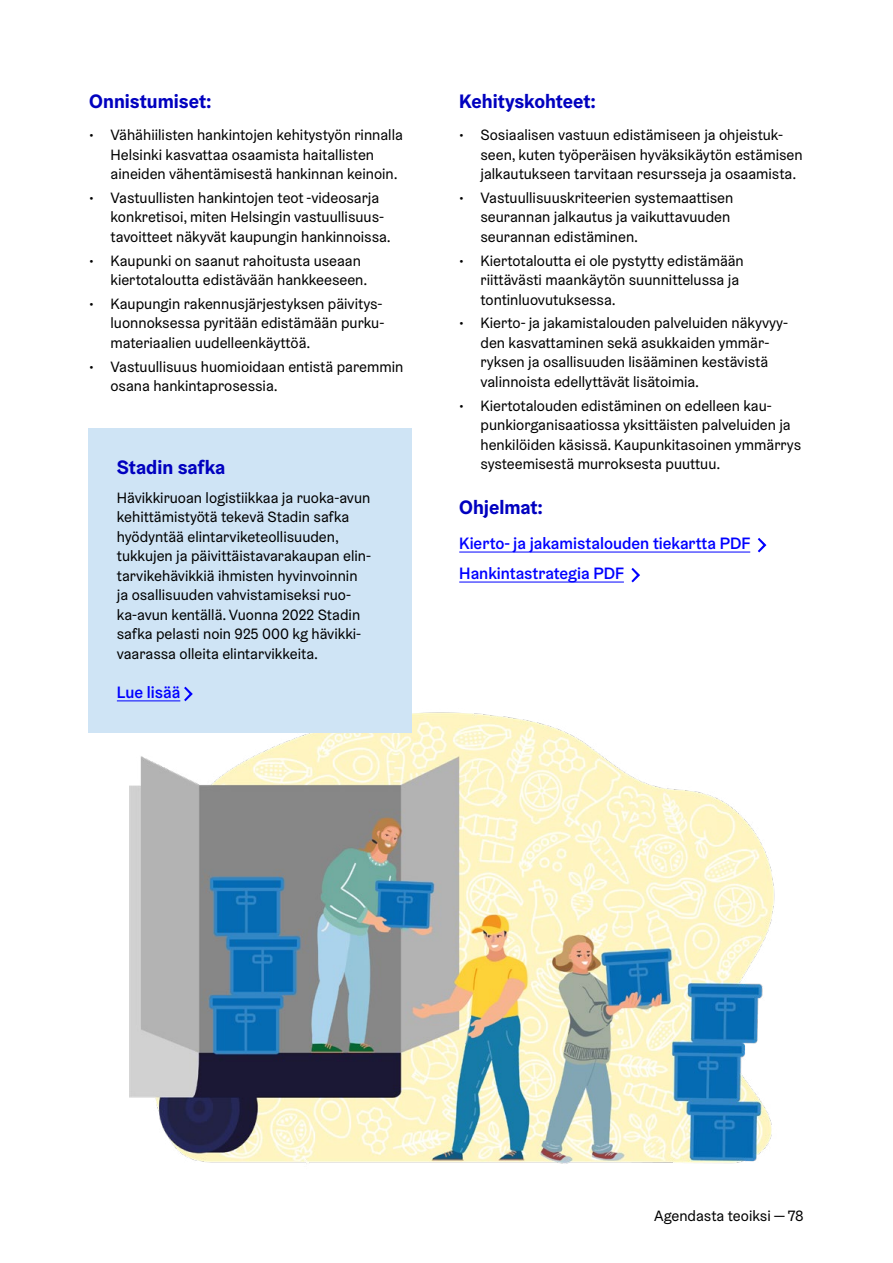
<style>
.page{position:relative;width:893px;height:1263px;background:#fff}
.page>*{position:absolute;margin:0;border:0;box-sizing:border-box;transform-origin:0 0}
.Leipis_SIs{font:700 19.5px "Helsinki Grotesk";color:#0000bf}
.Leipis_SIs-2{font:500 16.5px/30px "Helsinki Grotesk";color:#00f}
.Leipis_SIs-3{font:15px/19.5px "Helsinki Grotesk";color:#000}
</style>
<div class="page">
<img style="left:129px;top:712px;width:646px;height:452px">
<div style="left:89px;top:428px;width:323px;height:305px;background:#cfe4f5"></div>
<hr style="left:459px;top:552px;width:291px;height:1px;background:#00f">
<hr style="left:459px;top:582px;width:165px;height:1px;background:#00f">
<svg style="left:758px;top:538px;width:8px;height:14px"></svg>
<svg style="left:631px;top:568px;width:9px;height:14px"></svg>
<hr style="left:117px;top:700px;width:63px;height:1px;background:#00f">
<svg style="left:184px;top:687px;width:9px;height:14px"></svg>
<p class="Leipis_SIs" style="left:89px;top:89px;width:124px">Onnistumiset:</p>
<p class="Leipis_SIs-3" style="left:111px;top:125px;width:294px;text-indent:-21px">• Vähähiilisten hankintojen kehitystyön rinnalla<br>Helsinki kasvattaa osaamista haitallisten aineiden vähentämisestä hankinnan keinoin.</p>
<p class="Leipis_SIs-3" style="left:111px;top:188px;width:282px;text-indent:-21px">• Vastuullisten hankintojen teot -videosarja konkretisoi, miten Helsingin vastuullisuus&shy;tavoitteet näkyvät kaupungin hankinnoissa.</p>
<p class="Leipis_SIs-3" style="left:111px;top:251px;width:258px;text-indent:-21px">• Kaupunki on saanut rahoitusta useaan kiertotaloutta edistävään hankkeeseen.</p>
<p class="Leipis_SIs-3" style="left:111px;top:294px;width:275px;text-align:justify;text-indent:-21px">• Kaupungin rakennusjärjestyksen päivitys&shy;luonnoksessa pyritään edistämään purku&shy;materiaalien uudelleenkäyttöä.</p>
<p class="Leipis_SIs-3" style="left:111px;top:357px;width:294px;text-indent:-21px">• Vastuullisuus huomioidaan entistä paremmin osana hankintaprosessia.</p>
<p class="Leipis_SIs" style="left:117px;top:454px;width:110px">Stadin safka</p>
<p class="Leipis_SIs-3" style="left:117px;top:487px;width:256px">Hävikkiruoan logistiikkaa ja ruoka-avun kehittämistyötä tekevä Stadin safka hyödyntää elintarviketeollisuuden, tukkujen ja päivittäistavarakaupan elin&shy;tarvikehävikkiä ihmisten hyvinvoinnin ja osallisuuden vahvistamiseksi ruo&shy;ka-avun kentällä. Vuonna 2022 Stadin safka pelasti noin 925 000 kg hävikki&shy;vaarassa olleita elintarvikkeita.</p>
<p class="Leipis_SIs-2" style="left:117px;top:677px;width:65px">Lue lisää</p>
<p class="Leipis_SIs" style="left:459px;top:89px;width:138px">Kehityskohteet:</p>
<p class="Leipis_SIs-3" style="left:480px;top:125px;width:324px;text-indent:-21px">• Sosiaalisen vastuun edistämiseen ja ohjeistuk&shy;seen, kuten työperäisen hyväksikäytön estämisen jalkautukseen tarvitaan resursseja ja osaamista.</p>
<p class="Leipis_SIs-3" style="left:480px;top:188px;width:254px;text-indent:-21px">• Vastuullisuuskriteerien systemaattisen seurannan jalkautus ja vaikuttavuuden seurannan edistäminen.</p>
<p class="Leipis_SIs-3" style="left:480px;top:251px;width:265px;text-indent:-21px">• Kiertotaloutta ei ole pystytty edistämään riittävästi maankäytön suunnittelussa ja tontinluovutuksessa.</p>
<p class="Leipis_SIs-3" style="left:480px;top:313px;width:309px;text-indent:-21px">• Kierto- ja jakamistalouden palveluiden näkyvyy&shy;den kasvattaminen sekä asukkaiden ymmär&shy;ryksen ja osallisuuden lisääminen kestävistä valinnoista edellyttävät lisätoimia.</p>
<p class="Leipis_SIs-3" style="left:480px;top:396px;width:322px;text-indent:-21px">• Kiertotalouden edistäminen on edelleen kau&shy;punkiorganisaatiossa yksittäisten palveluiden ja henkilöiden käsissä. Kaupunkitasoinen ymmärrys systeemisestä murroksesta puuttuu.</p>
<p class="Leipis_SIs" style="left:459px;top:495px;width:85px">Ohjelmat:</p>
<p class="Leipis_SIs-2" style="left:459px;top:528px;width:293px">Kierto- ja jakamistalouden tiekartta PDF<br>Hankintastrategia PDF</p>
<p class="Leipis_SIs-3" style="left:654px;top:1206px;width:151px">Agendasta teoiksi — 78</p>
</div>
